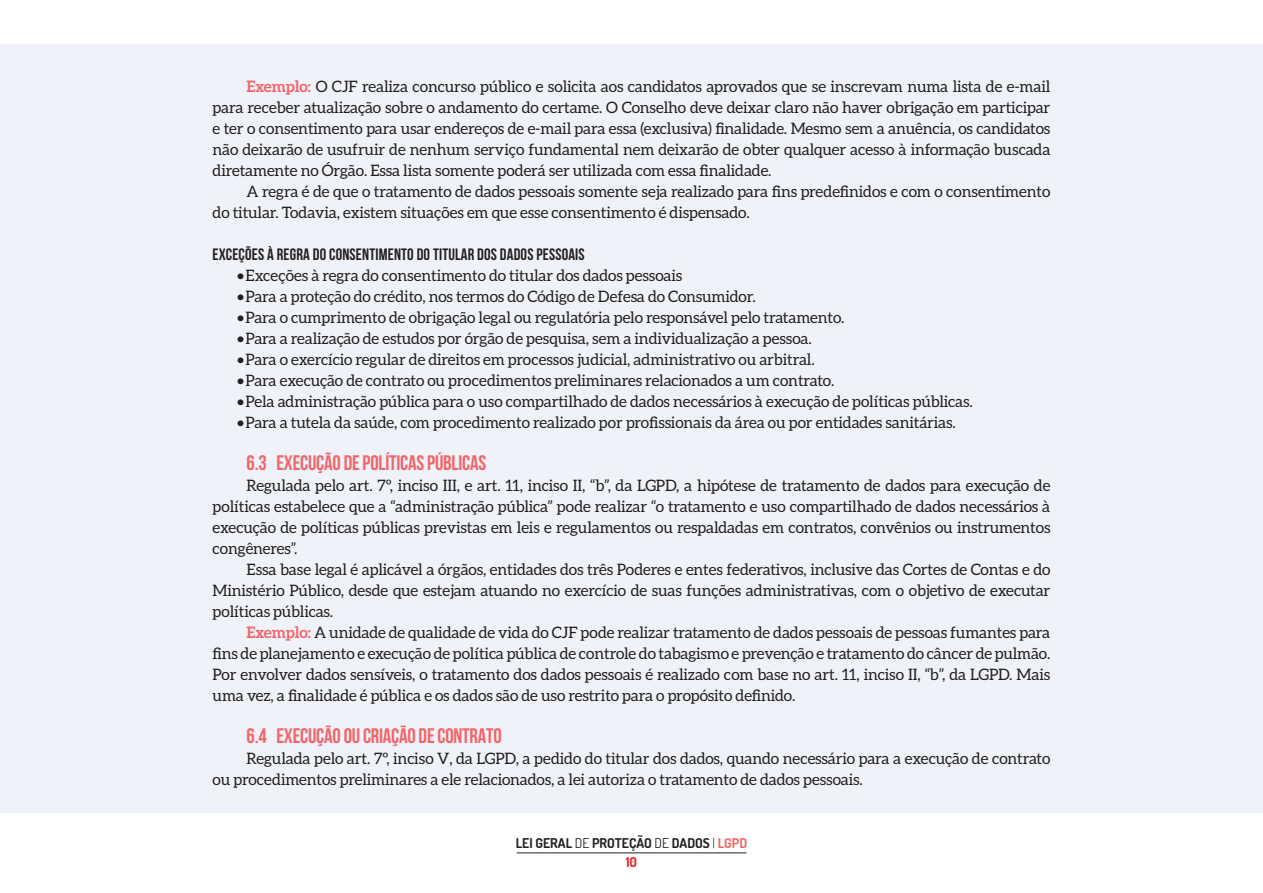
<style>
.page{position:relative;width:1263px;height:893px;background:#fff}
.page>*{position:absolute;margin:0;border:0;box-sizing:border-box;transform-origin:0 0}
.t1{font:700 21px "Bebas Neue";letter-spacing:-.01em;color:#f1666a}
._05__1_1_1_1_Subtilu{font:700 16.5px "Bebas Neue";letter-spacing:.01em;color:#231f20}
._01__Texto___PRINCIP{font:15.75px/21px "Aleo";letter-spacing:-.01em;color:#231f20;text-align:justify}
.t2{font:700 13.5px "Dosis";color:#231f20}
.t3{font:700 13.5px "Dosis";color:#ee1d23}
.s1{font-weight:700;color:#f1666a}
.s2{font-weight:400}
.s3{font-weight:300}
.s4{color:#f1666a}
</style>
<div class="page">
<hr style="left:517px;top:853px;width:229px;height:1px;background:#231f20">
<div style="left:0;top:44px;width:1263px;height:768px;background:#eff2f9"></div>
<p class="_01__Texto___PRINCIP" style="left:213px;top:76px;width:839px;text-indent:34px"><span class="s1">Exemplo:</span> O CJF realiza concurso público e solicita aos candidatos aprovados que se inscrevam numa lista de e-mail para receber atualização sobre o andamento do certame. O Conselho deve deixar claro não haver obrigação em participar e ter o consentimento para usar endereços de e-mail para essa (exclusiva) finalidade. Mesmo sem a anuência, os candidatos não deixarão de usufruir de nenhum serviço fundamental nem deixarão de obter qualquer acesso à informação buscada diretamente no Órgão. Essa lista somente poderá ser utilizada com essa finalidade.</p>
<p class="_01__Texto___PRINCIP" style="left:213px;top:181px;width:839px;text-indent:34px">A regra é de que o tratamento de dados pessoais somente seja realizado para fins predefinidos e com o consentimento do titular. Todavia, existem situações em que esse consentimento é dispensado.</p>
<p class="_05__1_1_1_1_Subtilu" style="left:213px;top:245px;width:374px">EXCEÇÕES À REGRA DO CONSENTIMENTO DO TITULAR DOS DADOS PESSOAIS</p>
<p class="_01__Texto___PRINCIP" style="left:237px;top:265px;width:447px">•Exceções à regra do consentimento do titular dos dados pessoais</p>
<p class="_01__Texto___PRINCIP" style="left:237px;top:286px;width:520px">•Para a proteção do crédito, nos termos do Código de Defesa do Consumidor.</p>
<p class="_01__Texto___PRINCIP" style="left:237px;top:307px;width:609px">•Para o cumprimento de obrigação legal ou regulatória pelo responsável pelo tratamento.</p>
<p class="_01__Texto___PRINCIP" style="left:237px;top:328px;width:576px">•Para a realização de estudos por órgão de pesquisa, sem a individualização a pessoa.</p>
<p class="_01__Texto___PRINCIP" style="left:237px;top:349px;width:579px">•Para o exercício regular de direitos em processos judicial, administrativo ou arbitral.</p>
<p class="_01__Texto___PRINCIP" style="left:237px;top:370px;width:599px">•Para execução de contrato ou procedimentos preliminares relacionados a um contrato.</p>
<p class="_01__Texto___PRINCIP" style="left:237px;top:391px;width:737px">•Pela administração pública para o uso compartilhado de dados necessários à execução de políticas públicas.</p>
<p class="_01__Texto___PRINCIP" style="left:237px;top:412px;width:720px">•Para a tutela da saúde, com procedimento realizado por profissionais da área ou por entidades sanitárias.</p>
<p class="t1" style="left:247px;top:451px;width:241px">6.3 EXECUÇÃO DE POLÍTICAS PÚBLICAS</p>
<p class="_01__Texto___PRINCIP" style="left:213px;top:475px;width:839px;text-indent:34px">Regulada pelo art. 7º, inciso III, e art. 11, inciso II, “b”, da LGPD, a hipótese de tratamento de dados para execução de políticas estabelece que a “administração pública” pode realizar “o tratamento e uso compartilhado de dados necessários à execução de políticas públicas previstas em leis e regulamentos ou respaldadas em contratos, convênios ou instrumentos congêneres”.</p>
<p class="_01__Texto___PRINCIP" style="left:213px;top:559px;width:839px;text-indent:34px">Essa base legal é aplicável a órgãos, entidades dos três Poderes e entes federativos, inclusive das Cortes de Contas e do Ministério Público, desde que estejam atuando no exercício de suas funções administrativas, com o objetivo de executar políticas públicas.</p>
<p class="_01__Texto___PRINCIP" style="left:213px;top:622px;width:839px;text-indent:34px"><span class="s1">Exemplo:</span> A unidade de qualidade de vida do CJF pode realizar tratamento de dados pessoais de pessoas fumantes para fins de planejamento e execução de política pública de controle do tabagismo e prevenção e tratamento do câncer de pulmão.<br>Por envolver dados sensíveis, o tratamento dos dados pessoais é realizado com base no art. 11, inciso II, “b”, da LGPD. Mais uma vez, a finalidade é pública e os dados são de uso restrito para o propósito definido.</p>
<p class="t1" style="left:247px;top:724px;width:257px">6.4 EXECUÇÃO OU CRIAÇÃO DE CONTRATO</p>
<p class="_01__Texto___PRINCIP" style="left:213px;top:748px;width:839px;text-indent:34px">Regulada pelo art. 7º, inciso V, da LGPD, a pedido do titular dos dados, quando necessário para a execução de contrato ou procedimentos preliminares a ele relacionados, a lei autoriza o tratamento de dados pessoais.</p>
<p class="t2" style="left:516px;top:835px;width:233px">LEI GERAL <span class="s2">DE</span> PROTEÇÃO <span class="s2">DE</span> DADOS <span class="s3">|</span> <span class="s4">LGPD</span></p>
<p class="t3" style="left:626px;top:853px;width:13px">10</p>
</div>
